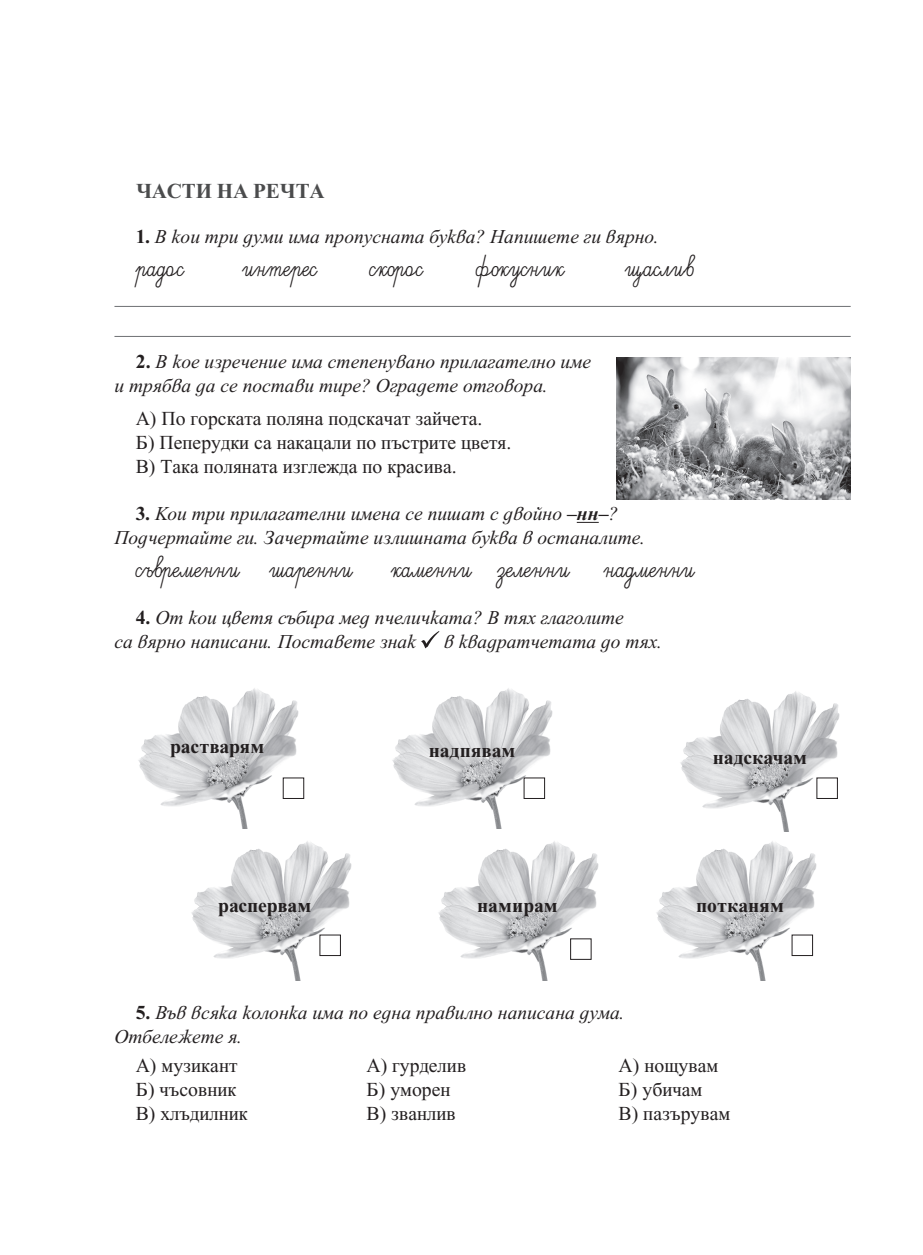
<style>
.page{position:relative;width:923px;height:1255px;background:#fff}
.page>*{position:absolute;margin:0;border:0;box-sizing:border-box;transform-origin:0 0}
.t1{font:700 21px "SP Time ML";letter-spacing:-.01em;color:#4b4c4d}
.t2{font:italic 19.5px/24px "Tempora Bg";color:#231f20}
.t3{font:19.5px/24px "SP Time ML";color:#231f20}
.t4{font:19.5px "Bucvar 1";color:#231f20}
.t5{font:700 19.5px "SP Time ML";letter-spacing:-.005em;color:#231f20}
.s1{font-family:"SP Time ML";font-weight:700;font-style:normal}
.s2{font-weight:700;font-style:normal}
.s3{font-family:"SP Time ML";font-weight:700}
</style>
<div class="page">
<img style="left:138px;top:688px;width:167px;height:140px">
<img style="left:191px;top:841px;width:161px;height:139px">
<img style="left:438px;top:841px;width:161px;height:139px">
<img style="left:656px;top:841px;width:161px;height:139px">
<img style="left:392px;top:688px;width:161px;height:140px">
<img style="left:680px;top:691px;width:160px;height:140px">
<hr style="left:114px;top:306px;width:736px;height:1px;background:#76787b">
<hr style="left:114px;top:336px;width:736px;height:1px;background:#76787b">
<svg style="left:577px;top:522px;width:22px;height:1px"></svg>
<svg style="left:421px;top:631px;width:18px;height:17px"></svg>
<img style="left:617px;top:357px;width:233px;height:142px">
<div style="left:283px;top:778px;width:21px;height:20px;background:#fff"></div>
<div style="left:524px;top:778px;width:20px;height:20px;background:#fff"></div>
<div style="left:817px;top:778px;width:20px;height:20px;background:#fff"></div>
<div style="left:792px;top:935px;width:20px;height:20px;background:#fff"></div>
<div style="left:570px;top:938px;width:21px;height:21px;background:#fff"></div>
<div style="left:320px;top:935px;width:20px;height:20px;background:#fff"></div>
<p class="t1" style="left:136px;top:176px;width:191px">ЧАСТИ НА РЕЧТА</p>
<p class="t2" style="left:136px;top:225px;width:525px"><span class="s1">1.</span> В кои три думи има пропусната буква? Напишете ги вярно.</p>
<p class="t4" style="left:136px;top:258px;width:50px">радоýс</p>
<p class="t4" style="left:242px;top:258px;width:77px">интерес</p>
<p class="t4" style="left:370px;top:258px;width:55px">скороýс</p>
<p class="t4" style="left:476px;top:258px;width:90px">фýокусник</p>
<p class="t4" style="left:625px;top:258px;width:70px">щаслив</p>
<p class="t2" style="left:114px;top:350px;width:478px;text-indent:21px"><span class="s1">2.</span> В кое изречение има степенувано прилагателно име и трябва да се постави тире? Оградете отговора.</p>
<p class="t3" style="left:136px;top:405px;width:377px">А) По горската поляна подскачат зайчета.<br>Б) Пеперудки са накацали по пъстрите цветя.<br>В) Така поляната изглежда по красива.</p>
<p class="t2" style="left:114px;top:502px;width:532px;text-align:center"><span class="s1">3.</span> Кои три прилагателни имена се пишат с двойно <span class="s2">–</span><span class="s3">нн–</span>?<br>Подчертайте ги. Зачертайте излишната буква в останалите.</p>
<p class="t4" style="left:136px;top:559px;width:105px">съвременни</p>
<p class="t4" style="left:269px;top:559px;width:85px">шаренни</p>
<p class="t4" style="left:391px;top:559px;width:82px">каменни</p>
<p class="t4" style="left:497px;top:559px;width:74px">зеленни</p>
<p class="t4" style="left:603px;top:559px;width:93px">надменни</p>
<p class="t2" style="left:114px;top:606px;width:511px;text-indent:21px"><span class="s1">4.</span> От кои цветя събира мед пчеличката? В тях глаголите са вярно написани. Поставете знак</p>
<p class="t2" style="left:444px;top:630px;width:219px">в квадратчетата до тях.</p>
<p class="t5" style="left:170px;top:732px;width:95px">растварям</p>
<p class="t5" style="left:429px;top:737px;width:88px">надпявам</p>
<p class="t5" style="left:713px;top:743px;width:96px">надскачам</p>
<p class="t5" style="left:218px;top:891px;width:95px">распервам</p>
<p class="t5" style="left:477px;top:891px;width:82px">намирам</p>
<p class="t5" style="left:696px;top:891px;width:89px">потканям</p>
<p class="t2" style="left:114px;top:1000px;width:512px;text-indent:21px"><span class="s1">5.</span> Във всяка колонка има по една правилно написана дума.<br>Отбележете я.</p>
<p class="t3" style="left:136px;top:1052px;width:103px">А) музикант</p>
<p class="t3" style="left:366px;top:1052px;width:101px">А) гурделив</p>
<p class="t3" style="left:618px;top:1052px;width:101px">А) нощувам</p>
<p class="t3" style="left:136px;top:1076px;width:102px">Б) чъсовник</p>
<p class="t3" style="left:366px;top:1076px;width:86px">Б) уморен</p>
<p class="t3" style="left:618px;top:1076px;width:85px">Б) убичам</p>
<p class="t3" style="left:136px;top:1100px;width:114px">В) хлъдилник</p>
<p class="t3" style="left:366px;top:1100px;width:91px">В) званлив</p>
<p class="t3" style="left:618px;top:1100px;width:113px">В) пазърувам</p>
</div>
